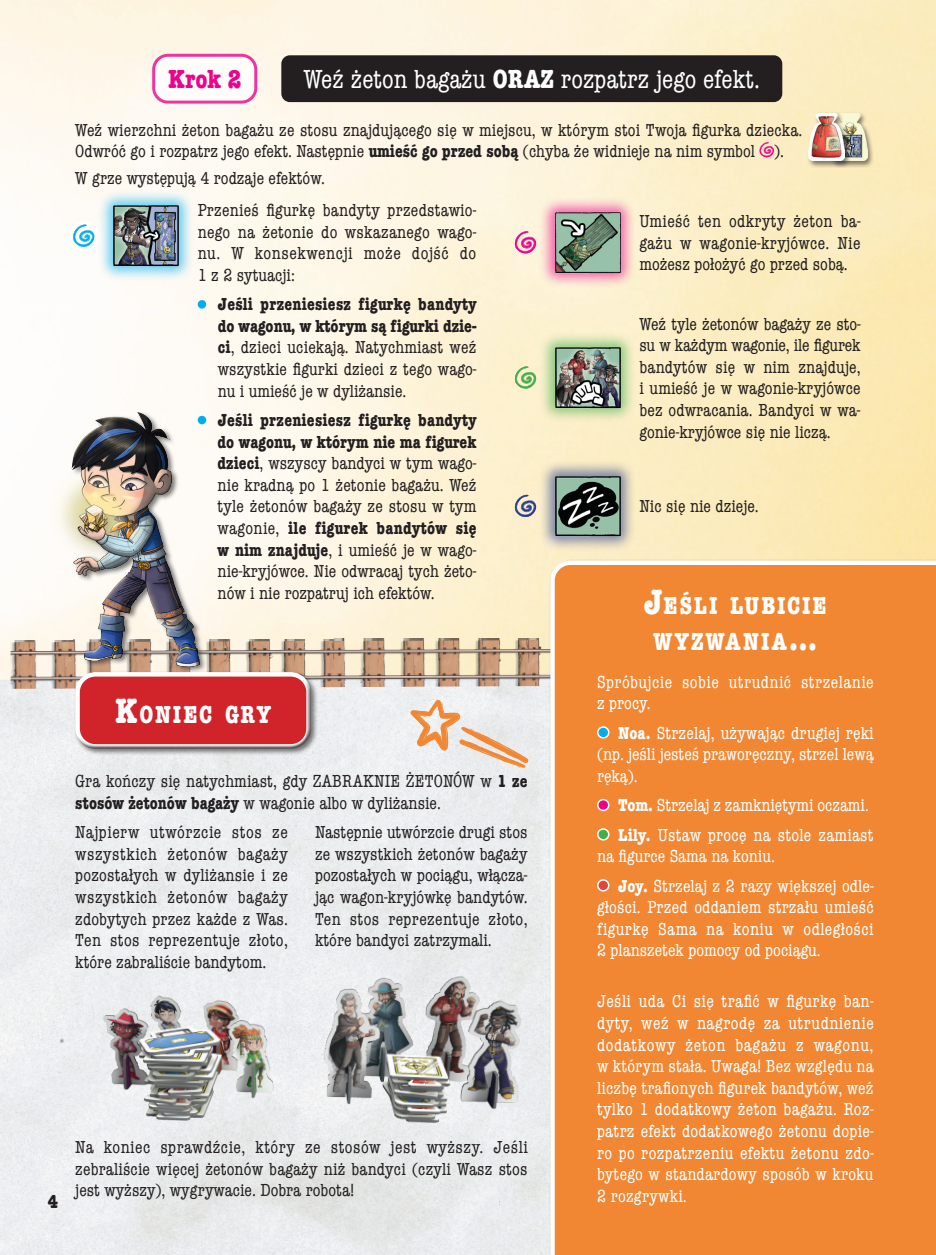
<style>
.page{position:relative;width:936px;height:1255px;background:#fff}
.page>*{position:absolute;margin:0;border:0;box-sizing:border-box;transform-origin:0 0}
.t1{font:condensed 27px "American Typewriter";color:#fff}
.t2{font:700 condensed 27px "American Typewriter";color:#ed028c}
.t3{font:700 condensed 25.5px/36px "American Typewriter";letter-spacing:.075em;color:#fff;text-align:center}
.t4{font:700 condensed 19.5px "American Typewriter";color:#231f20}
.t5{font:condensed 18px/21.6px "American Typewriter";letter-spacing:.005em;color:#231f20;text-align:justify}
.t6{font:condensed 18px/21.6px "American Typewriter";letter-spacing:.01em;color:#fff;text-align:justify}
.s1{font-weight:700}
.s2{font-size:36.3px}
</style>
<div class="page">
<img style="left:0;top:0;width:935px;height:670px">
<img style="left:0;top:670px;width:548px;height:584px">
<div style="left:68px;top:221px;width:31px;height:31px;background:#fff;border-radius:50%"></div>
<svg style="left:73px;top:224px;width:22px;height:23px"></svg>
<div style="left:829px;top:111px;width:45px;height:57px;background:#231f20;opacity:.6"></div>
<img style="left:851px;top:113px;width:16px;height:48px">
<div style="left:806px;top:111px;width:45px;height:57px;background:#231f20;opacity:.6"></div>
<img style="left:808px;top:113px;width:36px;height:48px">
<img style="left:10px;top:635px;width:538px;height:53px">
<div style="left:281px;top:55px;width:501px;height:47px;background:#231f20;border-radius:9px"></div>
<div style="left:52px;top:411px;width:155px;height:262px;background:#231f20;opacity:.6"></div>
<img style="left:49px;top:412px;width:151px;height:254px">
<svg style="left:410px;top:699px;width:118px;height:68px"></svg>
<div style="left:549px;top:566px;width:386px;height:688px;background:#f18733"></div>
<div style="left:74px;top:670px;width:244px;height:86px;background:#231f20;opacity:.6"></div>
<div style="left:74px;top:670px;width:237px;height:70px;background:#fff;opacity:.75"></div>
<div style="left:74px;top:678px;width:239px;height:71px;background:#231f20;opacity:.75"></div>
<svg style="left:759px;top:142px;width:15px;height:15px"></svg>
<div style="left:198px;top:300px;width:8px;height:8px;background:#00aeef;border-radius:50%"></div>
<div style="left:198px;top:416px;width:8px;height:8px;background:#00aeef;border-radius:50%"></div>
<svg style="left:515px;top:495px;width:21px;height:22px"></svg>
<div style="left:539px;top:459px;width:97px;height:93px;background:#253f8e;opacity:.6"></div>
<img style="left:553px;top:474px;width:69px;height:64px">
<svg style="left:515px;top:231px;width:21px;height:23px"></svg>
<div style="left:539px;top:196px;width:97px;height:92px;background:#ed028c;opacity:.6"></div>
<img style="left:553px;top:210px;width:69px;height:64px">
<svg style="left:515px;top:366px;width:21px;height:23px"></svg>
<div style="left:539px;top:331px;width:97px;height:92px;background:#40ae49;opacity:.6"></div>
<img style="left:553px;top:345px;width:69px;height:64px">
<div style="left:97px;top:189px;width:98px;height:92px;background:#00aeef;opacity:.6"></div>
<img style="left:111px;top:204px;width:70px;height:63px">
<img style="left:72px;top:978px;width:219px;height:156px">
<img style="left:311px;top:965px;width:220px;height:168px">
<div style="left:597px;top:879px;width:11px;height:11px;background:#de4642;border-radius:50%"></div>
<div style="left:597px;top:879px;width:12px;height:12px;border:2px solid #fff;border-radius:50%"></div>
<div style="left:597px;top:829px;width:11px;height:10px;background:#40ae49;border-radius:50%"></div>
<div style="left:597px;top:828px;width:12px;height:12px;border:2px solid #fff;border-radius:50%"></div>
<div style="left:597px;top:727px;width:11px;height:10px;background:#00aeef;border-radius:50%"></div>
<div style="left:597px;top:726px;width:12px;height:12px;border:2px solid #fff;border-radius:50%"></div>
<div style="left:597px;top:799px;width:11px;height:11px;background:#ed028c;border-radius:50%"></div>
<div style="left:597px;top:798px;width:12px;height:13px;border:2px solid #fff;border-radius:50%"></div>
<div style="left:154px;top:55px;width:102px;height:47px;background:#fff;border-radius:14px"></div>
<div style="left:152px;top:54px;width:105px;height:50px;border:3px solid #ed028c;border-radius:14px"></div>
<p class="t4" style="left:48px;top:1186px;width:11px">4</p>
<h1 class="t2" style="left:168px;top:57px;width:75px">Krok 2</h1>
<h1 class="t1" style="left:304px;top:59px;width:457px">Weź żeton bagażu <span class="s1">ORAZ</span> rozpatrz jego efekt.</h1>
<p class="t5" style="left:75px;top:118px;width:728px">Weź wierzchni żeton bagażu ze stosu znajdującego się w miejscu, w którym stoi Twoja figurka dziecka.<br>Odwróć go i rozpatrz jego efekt. Następnie <span class="s1">umieść go przed sobą</span> (chyba że widnieje na nim symbol ).</p>
<p class="t5" style="left:75px;top:166px;width:251px">W grze występują 4 rodzaje efektów.</p>
<p class="t5" style="left:198px;top:199px;width:280px">Przenieś figurkę bandyty przedstawio&shy;nego na żetonie do wskazanego wago&shy;nu. W konsekwencji może dojść do 1 z 2 sytuacji:</p>
<p class="t5" style="left:218px;top:293px;width:260px"><span class="s1">Jeśli przeniesiesz figurkę bandyty do wagonu, w którym są figurki dzie&shy;ci</span>, dzieci uciekają. Natychmiast weź wszystkie figurki dzieci z tego wago&shy;nu i umieść je w dyliżansie.</p>
<p class="t5" style="left:217px;top:408px;width:260px"><span class="s1">Jeśli przeniesiesz figurkę bandyty do wagonu, w którym nie ma figurek dzieci</span>, wszyscy bandyci w tym wago&shy;nie kradną po 1 żetonie bagażu. Weź tyle żetonów bagaży ze stosu w tym wagonie, <span class="s1">ile figurek bandytów się w nim znajduje</span>, i umieść je w wago&shy;nie-kryjówce. Nie odwracaj tych żeto&shy;nów i nie rozpatruj ich efektów.</p>
<h2 class="t3" style="left:115px;top:695px;width:157px"><span class="s2">K</span>ONIEC GRY</h2>
<p class="t5" style="left:75px;top:769px;width:453px">Gra kończy się natychmiast, gdy ZABRAKNIE ŻETONÓW w <span class="s1">1 ze stosów żetonów bagaży</span> w wagonie albo w dyliżansie.</p>
<p class="t5" style="left:75px;top:820px;width:214px">Najpierw utwórzcie stos ze wszystkich żetonów bagaży pozostałych w dyliżansie i ze wszystkich żetonów bagaży zdobytych przez każde z Was.<br>Ten stos reprezentuje złoto, które zabraliście bandytom.</p>
<p class="t5" style="left:315px;top:820px;width:214px">Następnie utwórzcie drugi stos ze wszystkich żetonów bagaży pozostałych w pociągu, włącza&shy;jąc wagon-kryjówkę bandytów.<br>Ten stos reprezentuje złoto, które bandyci zatrzymali.</p>
<p class="t5" style="left:75px;top:1135px;width:454px">Na koniec sprawdźcie, który ze stosów jest wyższy. Jeśli zebraliście więcej żetonów bagaży niż bandyci (czyli Wasz stos jest wyższy), wygrywacie. Dobra robota!</p>
<p class="t5" style="left:639px;top:210px;width:223px">Umieść ten odkryty żeton ba&shy;gażu w wagonie-kryjówce. Nie możesz położyć go przed sobą.</p>
<p class="t5" style="left:639px;top:312px;width:223px">Weź tyle żetonów bagaży ze sto&shy;su w każdym wagonie, ile figurek bandytów się w nim znajduje, i umieść je w wagonie-kryjówce bez odwracania. Bandyci w wa&shy;gonie-kryjówce się nie liczą.</p>
<p class="t5" style="left:639px;top:495px;width:121px">Nic się nie dzieje.</p>
<h2 class="t3" style="left:644px;top:587px;width:184px"><span class="s2">J</span>EŚLI LUBICIE<br>WYZWANIA<span class="s2">…</span></h2>
<p class="t6" style="left:597px;top:670px;width:278px">Spróbujcie sobie utrudnić strzelanie z procy.</p>
<p class="t6" style="left:597px;top:721px;width:278px;text-indent:21px"><span class="s1">Noa.</span> Strzelaj, używając drugiej ręki (np. jeśli jesteś praworęczny, strzel lewą ręką).</p>
<p class="t6" style="left:618px;top:793px;width:252px"><span class="s1">Tom.</span> Strzelaj z zamkniętymi oczami.</p>
<p class="t6" style="left:597px;top:823px;width:278px;text-indent:21px"><span class="s1">Lily.</span> Ustaw procę na stole zamiast na figurce Sama na koniu.</p>
<p class="t6" style="left:597px;top:874px;width:278px;text-indent:21px"><span class="s1">Joy.</span> Strzelaj z 2 razy większej odle&shy;głości. Przed oddaniem strzału umieść figurkę Sama na koniu w odległości 2 planszetek pomocy od pociągu.</p>
<p class="t6" style="left:597px;top:990px;width:278px">Jeśli uda Ci się trafić w figurkę ban&shy;dyty, weź w nagrodę za utrudnienie dodatkowy żeton bagażu z wagonu, w którym stała. Uwaga! Bez względu na liczbę trafionych figurek bandytów, weź tylko 1 dodatkowy żeton bagażu. Roz&shy;patrz efekt dodatkowego żetonu dopie&shy;ro po rozpatrzeniu efektu żetonu zdo&shy;bytego w standardowy sposób w kroku 2 rozgrywki.</p>
</div>
